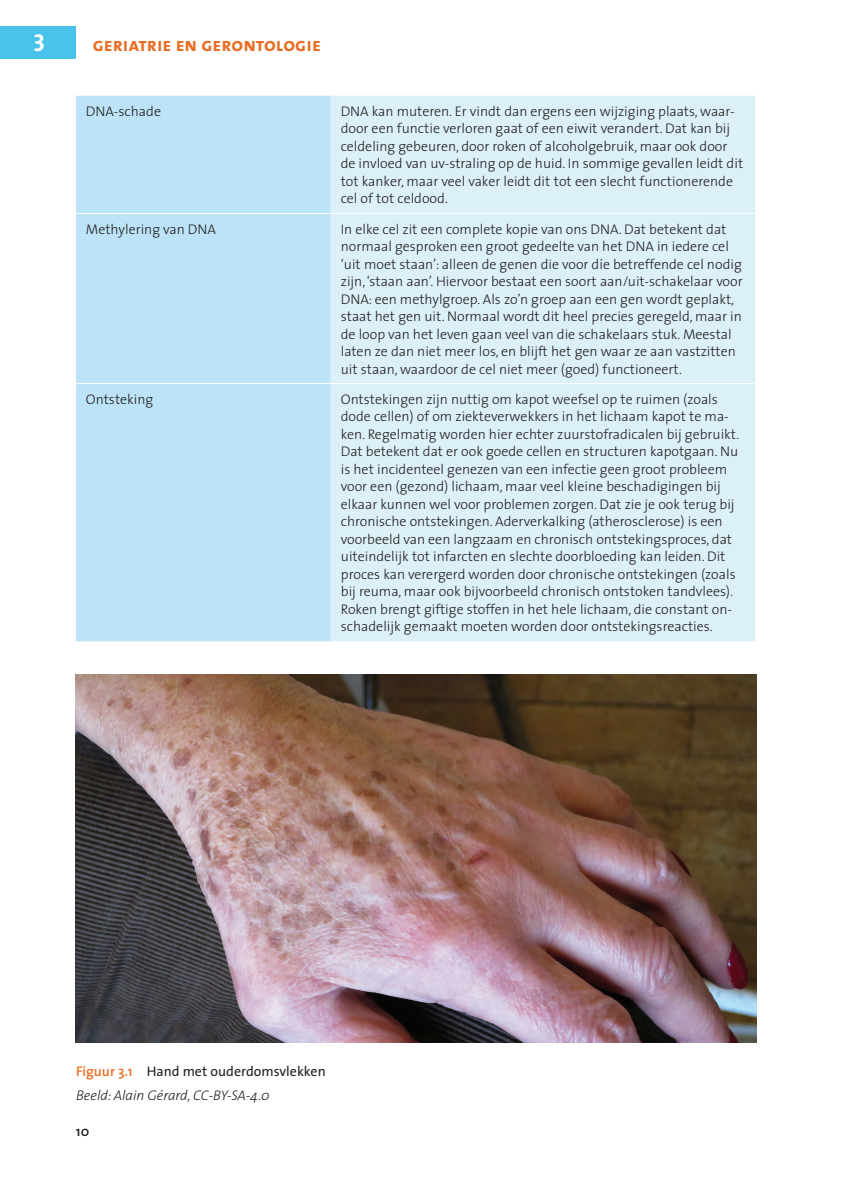
<style>
.page{position:relative;width:847px;height:1194px;background:#fff}
.page>*{position:absolute;margin:0;border:0;box-sizing:border-box;transform-origin:0 0}
.t1{font:24.5px "The Sans Bold Caps";color:#fff}
.t2{font:19.25px "The Sans Bold Caps";color:#e96d24}
.t3{font:300 14px/17.5px "The Sans";color:#231f20}
.t4{font:italic 300 14px/23.3px "The Sans";color:#231f20}
.t5{font:600 14px "The Sans";color:#231f20}
.s1{font-weight:600;font-style:normal;color:#e96d24}
.s2{font-weight:400;font-style:normal}
</style>
<div class="page">
<div style="left:0;top:26px;width:76px;height:33px;background:#49c2ec"></div>
<div style="left:76px;top:96px;width:254px;height:545px;background:#bce3f7"></div>
<div style="left:330px;top:96px;width:424px;height:545px;background:#dcf0fa"></div>
<hr style="left:76px;top:213px;width:254px;height:1px;background:#fff">
<hr style="left:330px;top:213px;width:424px;height:1px;background:#fff">
<hr style="left:76px;top:383px;width:254px;height:1px;background:#fff">
<hr style="left:330px;top:383px;width:424px;height:1px;background:#fff">
<img style="left:76px;top:674px;width:679px;height:368px">
<h1 class="t1" style="left:33px;top:23px;width:13px">3</h1>
<h2 class="t2" style="left:93px;top:29px;width:229px">geriatrie en gerontologie</h2>
<p class="t3" style="left:86px;top:102px;width:77px">DNA-schade</p>
<p class="t3" style="left:340px;top:102px;width:404px">DNA kan muteren. Er vindt dan ergens een wijziging plaats, waar&shy;door een functie verloren gaat of een eiwit verandert. Dat kan bij celdeling gebeuren, door roken of alcoholgebruik, maar ook door de invloed van uv-straling op de huid. In sommige gevallen leidt dit tot kanker, maar veel vaker leidt dit tot een slecht functionerende cel of tot celdood.</p>
<p class="t3" style="left:86px;top:220px;width:132px">Methylering van DNA</p>
<p class="t3" style="left:340px;top:220px;width:403px">In elke cel zit een complete kopie van ons DNA. Dat betekent dat normaal gesproken een groot gedeelte van het DNA in iedere cel ‘uit moet staan’: alleen de genen die voor díe betreffende cel nodig zijn,‘staan aan’. Hiervoor bestaat een soort aan/uit-schakelaar voor DNA: een methylgroep. Als zo’n groep aan een gen wordt geplakt, staat het gen uit. Normaal wordt dit heel precies geregeld, maar in de loop van het leven gaan veel van die schakelaars stuk. Meestal laten ze dan niet meer los, en blijft het gen waar ze aan vastzitten uit staan, waardoor de cel niet meer (goed) functioneert.</p>
<p class="t3" style="left:86px;top:390px;width:69px">Ontsteking</p>
<p class="t3" style="left:341px;top:390px;width:400px">Ontstekingen zijn nuttig om kapot weefsel op te ruimen (zoals dode cellen) of om ziekteverwekkers in het lichaam kapot te ma&shy;ken. Regelmatig worden hier echter zuurstofradicalen bij gebruikt.<br>Dat betekent dat er ook goede cellen en structuren kapotgaan. Nu is het incidenteel genezen van een infectie geen groot probleem voor een (gezond) lichaam, maar veel kleine beschadigingen bij elkaar kunnen wel voor problemen zorgen. Dat zie je ook terug bij chronische ontstekingen. Aderverkalking (atherosclerose) is een voorbeeld van een langzaam en chronisch ontstekingsproces, dat uiteindelijk tot infarcten en slechte doorbloeding kan leiden. Dit proces kan verergerd worden door chronische ontstekingen (zoals bij reuma, maar ook bijvoorbeeld chronisch ontstoken tandvlees).<br>Roken brengt giftige stoffen in het hele lichaam, die constant on&shy;schadelijk gemaakt moeten worden door ontstekingsreacties.</p>
<p class="t4" style="left:76px;top:1059px;width:251px"><span class="s1">Figuur 3.1</span> <span class="s2">Hand met ouderdomsvlekken<br></span>Beeld: Alain Gérard, CC-BY-SA-4.0</p>
<p class="t5" style="left:76px;top:1119px;width:15px">10</p>
</div>
